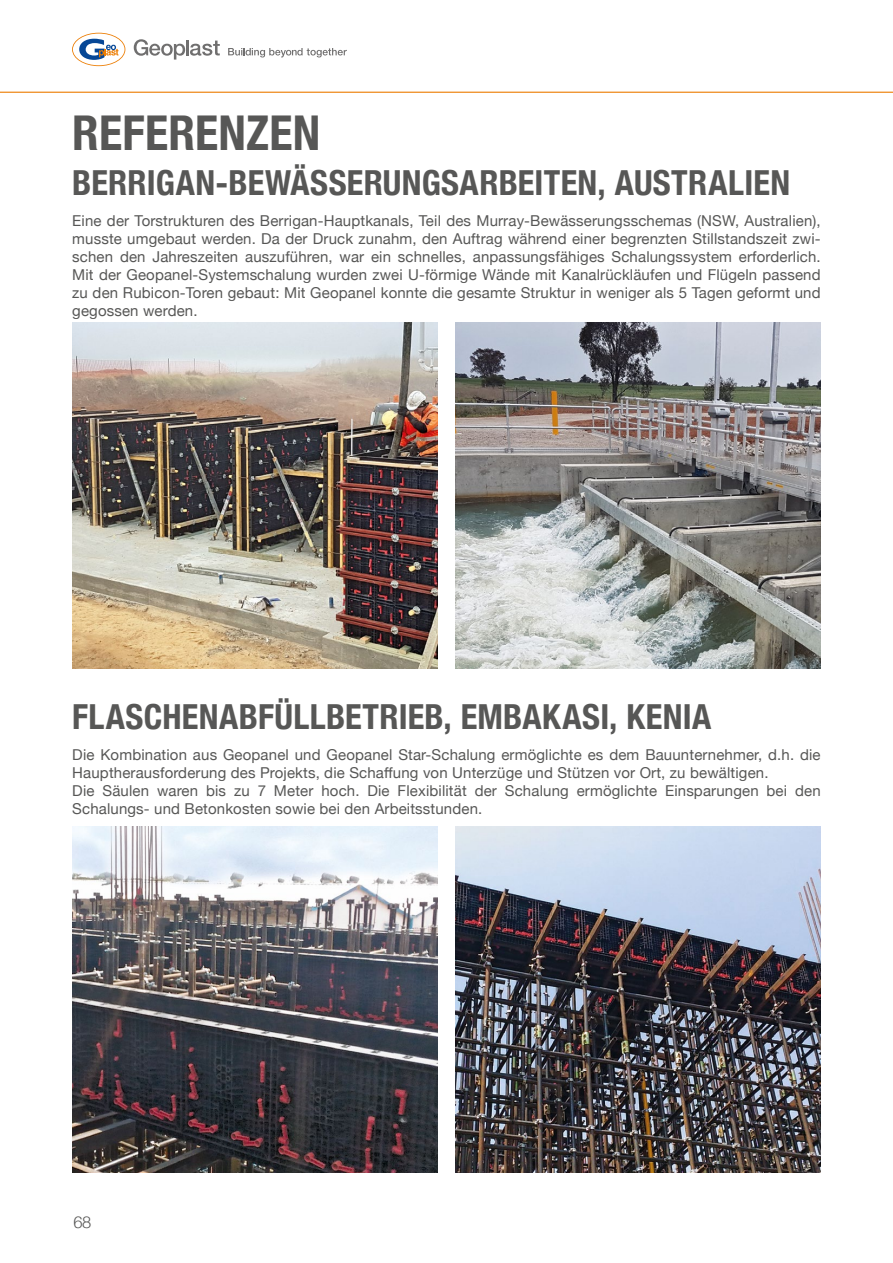
<style>
.page{position:relative;width:893px;height:1263px;background:#fff}
.page>*{position:absolute;margin:0;border:0;box-sizing:border-box;transform-origin:0 0}
.t1{font:700 condensed 48px "Helvetica Neue";letter-spacing:.005em;color:#575756}
.t2{font:700 condensed 34.5px "Helvetica Neue";letter-spacing:.01em;color:#575756}
.t3{font:300 16.5px "Helvetica Neue";color:#575756}
.t4{font:15px/18px "Helvetica Neue";letter-spacing:.01em;color:#575756}
</style>
<div class="page">
<img style="left:455px;top:826px;width:366px;height:347px">
<img style="left:72px;top:826px;width:366px;height:347px">
<img style="left:455px;top:322px;width:366px;height:347px">
<img style="left:72px;top:322px;width:366px;height:347px">
<hr style="left:0;top:92px;width:893px;height:1px;background:#ec7c01">
<svg style="left:72px;top:33px;width:53px;height:33px"></svg>
<svg style="left:134px;top:39px;width:86px;height:21px"></svg>
<svg style="left:228px;top:48px;width:119px;height:9px"></svg>
<h1 class="t1" style="left:72px;top:93px;width:250px">REFERENZEN</h1>
<h2 class="t2" style="left:72px;top:154px;width:719px">BERRIGAN-BEWÄSSERUNGSARBEITEN, AUSTRALIEN</h2>
<p class="t4" style="left:72px;top:213px;width:750px;text-align:justify">Eine der Torstrukturen des Berrigan-Hauptkanals, Teil des Murray-Bewässerungsschemas (NSW, Australien), musste umgebaut werden. Da der Druck zunahm, den Auftrag während einer begrenzten Stillstandszeit zwi&shy;schen den Jahreszeiten auszuführen, war ein schnelles, anpassungsfähiges Schalungssystem erforderlich.<br>Mit der Geopanel-Systemschalung wurden zwei U-förmige Wände mit Kanalrückläufen und Flügeln passend zu den Rubicon-Toren gebaut: Mit Geopanel konnte die gesamte Struktur in weniger als 5 Tagen geformt und gegossen werden.</p>
<h2 class="t2" style="left:72px;top:688px;width:640px">FLASCHENABFÜLLBETRIEB, EMBAKASI, KENIA</h2>
<p class="t4" style="left:72px;top:747px;width:750px">Die Kombination aus Geopanel und Geopanel Star-Schalung ermöglichte es dem Bauunternehmer, d.h. die Hauptherausforderung des Projekts, die Schaffung von Unterzüge und Stützen vor Ort, zu bewältigen.<br>Die Säulen waren bis zu 7 Meter hoch. Die Flexibilität der Schalung ermöglichte Einsparungen bei den Schalungs- und Betonkosten sowie bei den Arbeitsstunden.</p>
<p class="t3" style="left:73px;top:1209px;width:19px">68</p>
</div>
